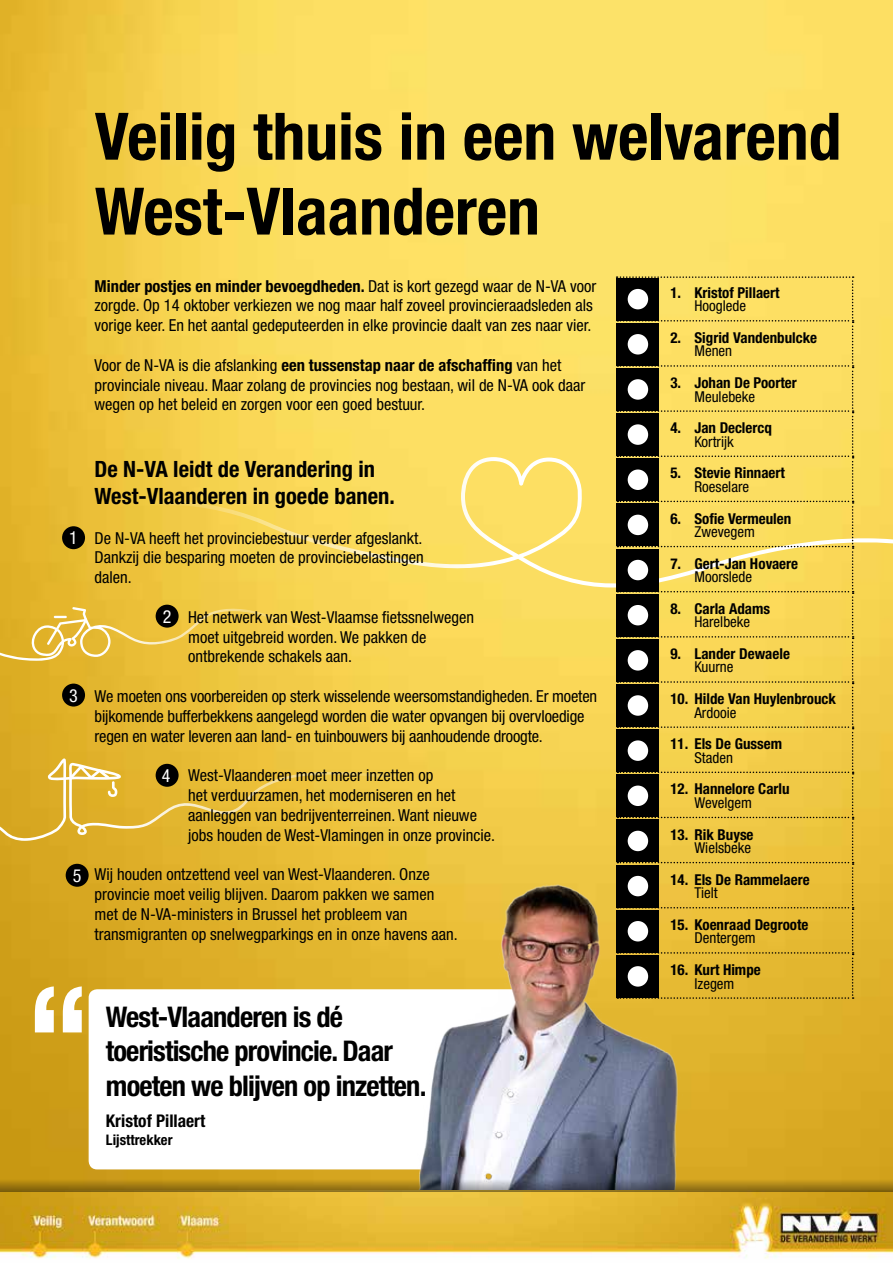
<style>
.page{position:relative;width:893px;height:1263px;background:#fff}
.page>*{position:absolute;margin:0;border:0;box-sizing:border-box;transform-origin:0 0}
.t1{font:700 condensed 143.4px "Helvetica Neue LT Std";color:#fff}
.t2{font:700 condensed 65.55px/74.8px "Helvetica Neue LT Std";color:#000}
.t3{font:700 condensed 28.5px/34.2px "Helvetica Neue LT Std";letter-spacing:-.03em;color:#000}
.t4{font:700 condensed 22.5px/27px "Helvetica Neue LT Std";color:#000}
.t5{font:condensed 18px "Helvetica Neue LT Std";color:#fff}
.t6{font:700 condensed 17.55px "Helvetica Neue LT Std";color:#000}
.t7{font:condensed 16.5px/19.8px "Helvetica Neue LT Std";color:#000}
.t8{font:700 condensed 15px "Helvetica Neue LT Std";color:#000}
.t9{font:condensed 15px "Helvetica Neue LT Std";color:#000}
.t10{font:700 condensed 14.55px "Helvetica Neue LT Std";color:#000}
.s1{font-weight:700}
</style>
<div class="page">
<img style="left:0;top:0;width:893px;height:1179px">
<svg style="left:0;top:607px;width:372px;height:54px;background:#eec749"></svg>
<svg style="left:50px;top:457px;width:843px;height:132px;background:#f6d559"></svg>
<div style="left:62px;top:526px;width:23px;height:23px;background:#000;border-radius:50%"></div>
<div style="left:156px;top:605px;width:23px;height:23px;background:#000;border-radius:50%"></div>
<div style="left:62px;top:684px;width:23px;height:22px;background:#000;border-radius:50%"></div>
<div style="left:66px;top:864px;width:23px;height:23px;background:#000;border-radius:50%"></div>
<div style="left:89px;top:989px;width:446px;height:180px;background:#fff;border-radius:9px"></div>
<img style="left:355px;top:864px;width:380px;height:315px">
<img style="left:0;top:1192px;width:893px;height:67px">
<svg style="left:0;top:1179px;width:893px;height:13px;background:#94792e"></svg>
<svg style="left:0;top:758px;width:398px;height:83px;background:#e3b93b"></svg>
<svg style="left:617px;top:276px;width:237px;height:723px;background:#d2b54b"></svg>
<div style="left:617px;top:955px;width:42px;height:43px;background:#000"></div>
<div style="left:628px;top:966px;width:20px;height:21px;background:#fff;border-radius:50%"></div>
<h2 class="t2" style="left:95px;top:98px;width:748px">Veilig thuis in een welvarend<br>West-Vlaanderen</h2>
<p class="t7" style="left:95px;top:276px;width:503px"><span class="s1">Minder postjes en minder bevoegdheden.</span> Dat is kort gezegd waar de N-VA voor zorgde. Op 14 oktober verkiezen we nog maar half zoveel provincieraadsleden als vorige keer. En het aantal gedeputeerden in elke provincie daalt van zes naar vier.</p>
<p class="t7" style="left:95px;top:355px;width:492px">Voor de N-VA is die afslanking <span class="s1">een tussenstap naar de afschaffing</span> van het provinciale niveau. Maar zolang de provincies nog bestaan, wil de N-VA ook daar wegen op het beleid en zorgen voor een goed bestuur.</p>
<p class="t5" style="left:69px;top:527px;width:10px">1</p>
<p class="t5" style="left:69px;top:685px;width:10px">3</p>
<p class="t5" style="left:73px;top:865px;width:10px">5</p>
<h3 class="t4" style="left:95px;top:455px;width:302px">De N-VA leidt de Verandering in<br>West-Vlaanderen in goede banen.</h3>
<p class="t7" style="left:95px;top:528px;width:331px;text-align:justify">De N-VA heeft het provinciebestuur verder afgeslankt.<br>Dankzij die besparing moeten de provinciebelastingen dalen.</p>
<p class="t7" style="left:188px;top:607px;width:287px">Het netwerk van West-Vlaamse fietssnelwegen moet uitgebreid worden. We pakken de ontbrekende schakels aan.</p>
<p class="t7" style="left:95px;top:686px;width:504px">We moeten ons voorbereiden op sterk wisselende weersomstandigheden. Er moeten bijkomende bufferbekkens aangelegd worden die water opvangen bij overvloedige regen en water leveren aan land- en tuinbouwers bij aanhoudende droogte.</p>
<p class="t7" style="left:188px;top:765px;width:308px">West-Vlaanderen moet meer inzetten op<br>het verduurzamen, het moderniseren en het aanleggen van bedrijventerreinen. Want nieuwe jobs houden de West-Vlamingen in onze provincie.</p>
<p class="t7" style="left:95px;top:864px;width:365px">Wij houden ontzettend veel van West-Vlaanderen. Onze provincie moet veilig blijven. Daarom pakken we samen met de N-VA-ministers in Brussel het probleem van transmigranten op snelwegparkings en in onze havens aan.</p>
<p class="t5" style="left:163px;top:606px;width:10px">2</p>
<p class="t5" style="left:162px;top:765px;width:10px">4</p>
<h1 class="t1" style="left:25px;top:951px;width:68px">“</h1>
<h3 class="t3" style="left:106px;top:1000px;width:322px">West-Vlaanderen is dé toeristische provincie. Daar moeten we blijven op inzetten.</h3>
<p class="t6" style="left:106px;top:1110px;width:101px">Kristof Pillaert</p>
<p class="t10" style="left:106px;top:1131px;width:68px">Lijsttrekker</p>
<p class="t8" style="left:670px;top:283px;width:111px">1. Kristof Pillaert</p>
<p class="t9" style="left:694px;top:297px;width:53px">Hooglede</p>
<p class="t8" style="left:670px;top:328px;width:148px">2. Sigrid Vandenbulcke</p>
<p class="t9" style="left:694px;top:342px;width:39px">Menen</p>
<p class="t8" style="left:670px;top:374px;width:128px">3. Johan De Poorter</p>
<p class="t9" style="left:694px;top:388px;width:62px">Meulebeke</p>
<p class="t8" style="left:670px;top:419px;width:103px">4. Jan Declercq</p>
<p class="t9" style="left:694px;top:433px;width:41px">Kortrijk</p>
<p class="t8" style="left:670px;top:464px;width:116px">5. Stevie Rinnaert</p>
<p class="t9" style="left:694px;top:478px;width:56px">Roeselare</p>
<p class="t8" style="left:670px;top:509px;width:122px">6. Sofie Vermeulen</p>
<p class="t9" style="left:694px;top:523px;width:62px">Zwevegem</p>
<p class="t8" style="left:670px;top:554px;width:129px">7. Gert-Jan Hovaere</p>
<p class="t9" style="left:694px;top:568px;width:59px">Moorslede</p>
<p class="t8" style="left:670px;top:599px;width:101px">8. Carla Adams</p>
<p class="t9" style="left:694px;top:613px;width:57px">Harelbeke</p>
<p class="t8" style="left:670px;top:644px;width:121px">9. Lander Dewaele</p>
<p class="t9" style="left:694px;top:658px;width:41px">Kuurne</p>
<p class="t8" style="left:670px;top:690px;width:167px">10. Hilde Van Huylenbrouck</p>
<p class="t9" style="left:694px;top:704px;width:43px">Ardooie</p>
<p class="t8" style="left:670px;top:735px;width:113px">11. Els De Gussem</p>
<p class="t9" style="left:694px;top:749px;width:40px">Staden</p>
<p class="t8" style="left:670px;top:780px;width:121px">12. Hannelore Carlu</p>
<p class="t9" style="left:694px;top:794px;width:59px">Wevelgem</p>
<p class="t8" style="left:670px;top:825px;width:85px">13. Rik Buyse</p>
<p class="t9" style="left:694px;top:839px;width:58px">Wielsbeke</p>
<p class="t8" style="left:670px;top:870px;width:141px">14. Els De Rammelaere</p>
<p class="t9" style="left:694px;top:884px;width:25px">Tielt</p>
<p class="t8" style="left:670px;top:915px;width:140px">15. Koenraad Degroote</p>
<p class="t9" style="left:694px;top:929px;width:63px">Dentergem</p>
<p class="t8" style="left:670px;top:960px;width:92px">16. Kurt Himpe</p>
<p class="t9" style="left:694px;top:974px;width:41px">Izegem</p>
</div>
